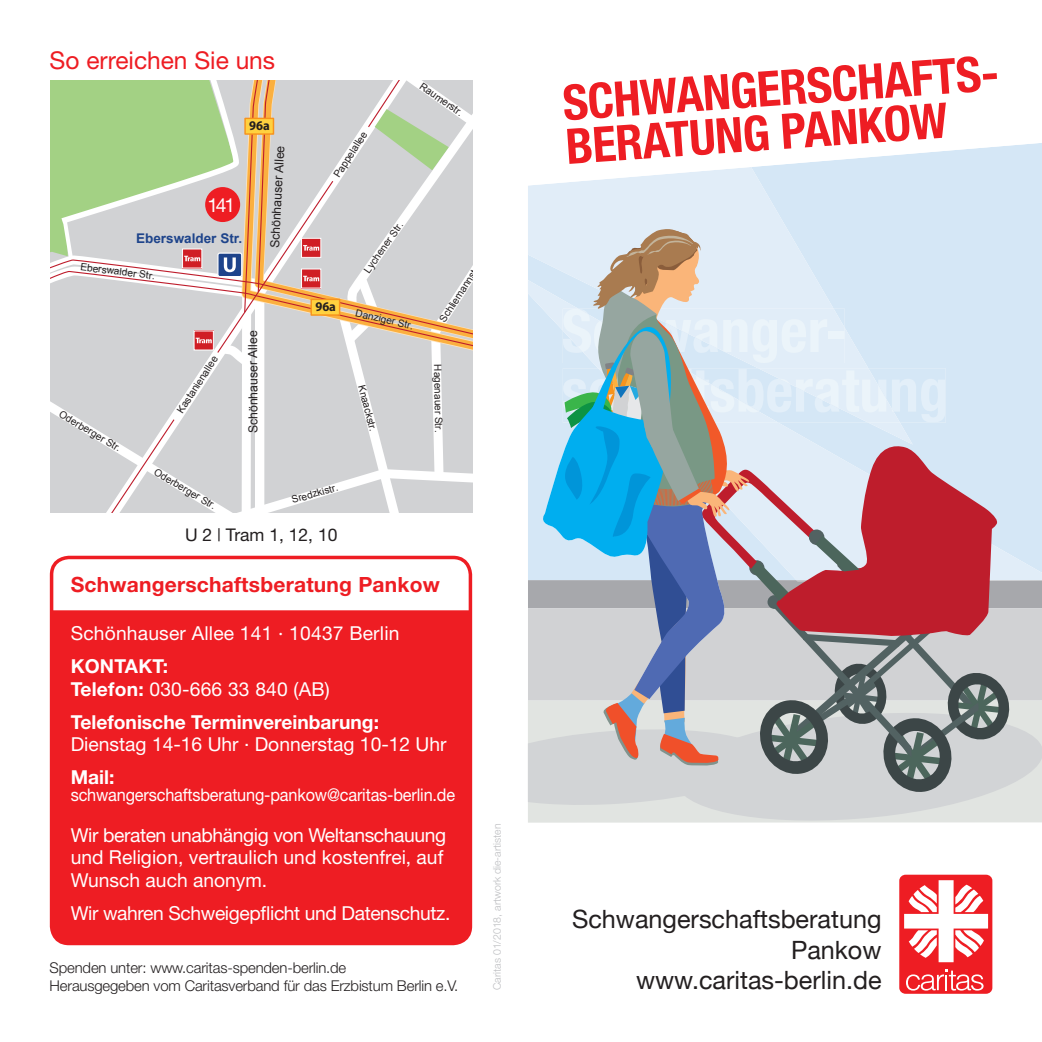
<style>
.page{position:relative;width:1042px;height:1042px;background:#fff}
.page>*{position:absolute;margin:0;border:0;box-sizing:border-box;transform-origin:0 0}
.t1{font:700 condensed 49px/43.8px "Helvetica Neue";color:#ee1d23}
.t2{font:25.2px/30.3px "Helvetica Neue";color:#231f20;text-align:right}
.t3{font:24.5px "Helvetica Neue";color:#ee1d23}
.t4{font:700 21px "Helvetica Neue";letter-spacing:.01em;color:#ee1d23}
.t5{font:19.25px/22.8px "Helvetica Neue";color:#fff}
.t6{font:700 19.25px/22.8px "Helvetica Neue";color:#fff}
.t7{font:19.25px "Helvetica Neue";letter-spacing:-.02em;color:#fff}
.t8{font:17.5px "Helvetica Neue";letter-spacing:-.01em;color:#fff;scale:.93 1}
.t9{font:17.5px "Helvetica Neue";color:#231f20}
.t10{font:300 14.88px/17.8px "Helvetica Neue";letter-spacing:-.01em;color:#231f20}
.t11{font:700 13.3px "Arial";color:#1e448b}
.t12{font:700 semi-condensed 13.3px "Myriad Pro";color:#231f20}
.t13{font:12.42px "Arial";color:#231f20}
.t14{font:300 10.5px "Helvetica Neue";color:#bcbdc0}
.t15{font:10.15px "Arial";color:#231f20}
.t16{font:9.97px "Arial";color:#231f20}
.s1{font-weight:400}
</style>
<div class="page">
<svg style="left:757px;top:143px;width:285px;height:76px;fill:#d5e7f6"></svg>
<svg style="left:528px;top:167px;width:385px;height:52px;background:#dfecf7"></svg>
<svg style="left:528px;top:219px;width:514px;height:603px;background:#bbbbc5"></svg>
<div style="left:899px;top:874px;width:93px;height:120px;background:#ee1d23;border-radius:6px"></div>
<svg style="left:904px;top:880px;width:84px;height:82px"></svg>
<svg style="left:906px;top:969px;width:77px;height:21px"></svg>
<div style="left:50px;top:556px;width:422px;height:389px;border:4px solid #ee1d23;border-radius:17px"></div>
<svg style="left:50px;top:80px;width:422px;height:433px;background:#d2d3c7"></svg>
<div style="left:52px;top:610px;width:418px;height:333px;background:#ee1d23"></div>
<div style="left:205px;top:187px;width:35px;height:35px;background:#ee1d23;border-radius:50%"></div>
<p class="t3" style="left:50px;top:46px;width:227px">So erreichen Sie uns</p>
<p class="t5" style="left:207px;top:193px;width:29px">141</p>
<p class="t11" style="left:136px;top:229px;width:108px">Eberswalder Str.</p>
<p class="t16" style="left:81px;top:260px;width:76px;rotate:7deg">Eberswalder Str.</p>
<p class="t12" style="left:249px;top:117px;width:22px">96a</p>
<p class="t13" style="left:267px;top:248px;width:104px;rotate:-87deg">Schönhauser Allee</p>
<p class="t16" style="left:63px;top:407px;width:72px;rotate:31deg">Oderberger Str.</p>
<p class="t15" style="left:174px;top:408px;width:67px;rotate:-57deg">Kastanienallee</p>
<p class="t13" style="left:245px;top:433px;width:104px;rotate:-90deg">Schönhauser Allee</p>
<p class="t15" style="left:331px;top:173px;width:54px;rotate:-57deg">Pappelallee</p>
<p class="t16" style="left:424px;top:80px;width:51px;rotate:34deg">Raumerstr.</p>
<p class="t12" style="left:315px;top:298px;width:22px">96a</p>
<p class="t15" style="left:361px;top:268px;width:61px;rotate:-55deg">Lychener Str.</p>
<p class="t16" style="left:357px;top:306px;width:61px;rotate:13deg">Danziger Str.</p>
<p class="t15" style="left:368px;top:383px;width:49px;rotate:75deg">Knaackstr.</p>
<p class="t15" style="left:436px;top:317px;width:68px;rotate:-57deg">Schliemannstr.</p>
<p class="t15" style="left:444px;top:364px;width:69px;rotate:89deg">Hagenauer Str.</p>
<p class="t16" style="left:158px;top:465px;width:72px;rotate:31deg">Oderberger Str.</p>
<p class="t16" style="left:290px;top:494px;width:49px;rotate:-16deg">Sredzkistr.</p>
<p class="t9" style="left:185px;top:524px;width:154px">U 2 | Tram 1, 12, 10</p>
<p class="t4" style="left:71px;top:571px;width:371px">Schwangerschaftsberatung Pankow</p>
<p class="t5" style="left:71px;top:622px;width:330px">Schönhauser Allee 141 · 10437 Berlin</p>
<p class="t6" style="left:71px;top:654px;width:261px">KONTAKT:<br>Telefon: <span class="s1">030-666 33 840 (AB)</span></p>
<p class="t6" style="left:71px;top:710px;width:310px">Telefonische Terminvereinbarung:</p>
<p class="t5" style="left:71px;top:733px;width:377px">Dienstag 14-16 Uhr . Donnerstag 10-12 Uhr</p>
<p class="t6" style="left:71px;top:765px;width:45px">Mail:</p>
<p class="t8" style="left:71px;top:785px;width:415px">schwangerschaftsberatung-pankow@caritas-berlin.de</p>
<p class="t5" style="left:71px;top:823px;width:377px">Wir beraten unabhängig von Weltanschauung und Religion, vertraulich und kostenfrei, auf<br>Wunsch auch anonym.</p>
<p class="t7" style="left:71px;top:901px;width:381px">Wir wahren Schweigepflicht und Datenschutz.</p>
<p class="t10" style="left:50px;top:958px;width:410px">Spenden unter: www.caritas-spenden-berlin.de<br>Herausgegeben vom Caritasverband für das Erzbistum Berlin e.V.</p>
<p class="t14" style="left:490px;top:990px;width:168px;rotate:-90deg">Caritas 01/2018, artwork die-artisten</p>
<h1 class="t1" style="left:561px;top:78px;width:445px;rotate:-4deg">SCHWANGERSCHAFTS-<br>BERATUNG PANKOW</h1>
<h2 class="t2" style="left:572px;top:905px;width:311px">Schwangerschaftsberatung<br>Pankow www.caritas-berlin.de</h2>
</div>
